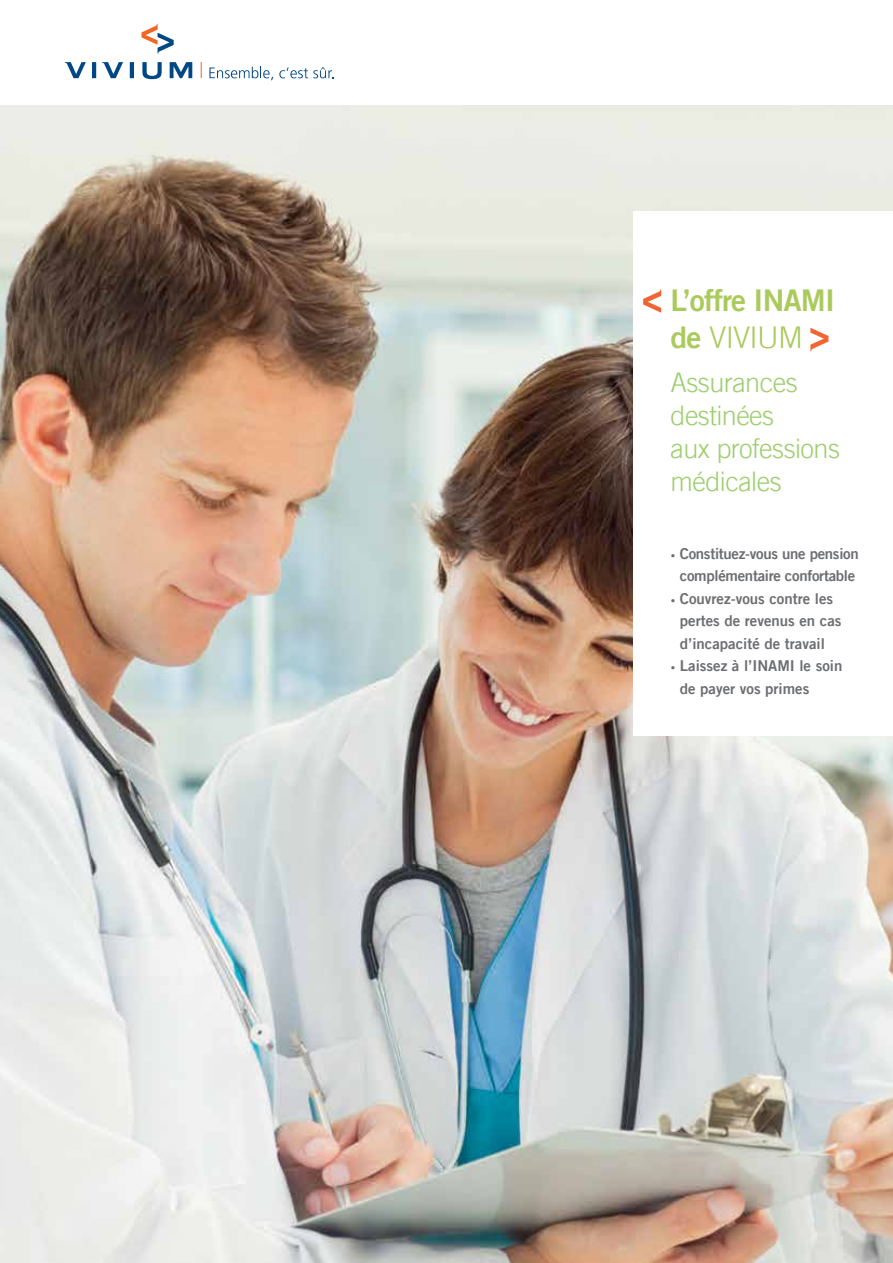
<style>
.page{position:relative;width:893px;height:1263px;background:#fff}
.page>*{position:absolute;margin:0;border:0;box-sizing:border-box;transform-origin:0 0}
.t1{font:30px "Trade Gothic LT Bold Two";letter-spacing:-.03em;color:#aaca5c}
.t2{font:300 30px "Trade Gothic LT";letter-spacing:-.02em;color:#aaca5c}
.t3{font:300 27px/33px "Trade Gothic LT";letter-spacing:-.02em;color:#9dce6c}
.t4{font:15px/22.5px "Trade Gothic LT Bold Two";color:#6d6e71}
.t5{font:15px/22.5px "Trade Gothic LT Bold Two";letter-spacing:-.02em;color:#6d6e71;text-align:center}
.s1{font-family:"Trade Gothic LT Bold Two";font-weight:400}
.s2{font-size:9px}
</style>
<div class="page">
<img style="left:0;top:105px;width:893px;height:1158px">
<div style="left:634px;top:211px;width:259px;height:524px;background:#fff"></div>
<svg style="left:643px;top:289px;width:18px;height:24px"></svg>
<svg style="left:810px;top:328px;width:18px;height:23px"></svg>
<svg style="left:92px;top:62px;width:4px;height:16px"></svg>
<svg style="left:130px;top:62px;width:4px;height:16px"></svg>
<svg style="left:142px;top:62px;width:20px;height:17px"></svg>
<svg style="left:170px;top:62px;width:22px;height:16px"></svg>
<svg style="left:65px;top:62px;width:21px;height:16px"></svg>
<svg style="left:102px;top:62px;width:21px;height:16px"></svg>
<svg style="left:141px;top:24px;width:33px;height:30px"></svg>
<svg style="left:209px;top:67px;width:64px;height:13px"></svg>
<svg style="left:279px;top:67px;width:55px;height:11px"></svg>
<svg style="left:201px;top:62px;width:1px;height:16px"></svg>
<h1 class="t1" style="left:670px;top:281px;width:166px">L’offre INAMI</h1>
<h1 class="t2" style="left:670px;top:320px;width:134px"><span class="s1">de</span> VIVIUM</h1>
<h2 class="t3" style="left:670px;top:365px;width:171px">Assurances destinées<br>aux professions médicales</h2>
<p class="t5" style="left:671px;top:542px;width:189px"><span class="s2">•</span> Constituez-vous une pension complémentaire confortable</p>
<p class="t4" style="left:680px;top:587px;width:163px;text-indent:-9px"><span class="s2">•</span> Couvrez-vous contre les pertes de revenus en cas d’incapacité de travail</p>
<p class="t4" style="left:680px;top:654px;width:164px;text-indent:-9px"><span class="s2">•</span> Laissez à l’INAMI le soin de payer vos primes</p>
</div>
